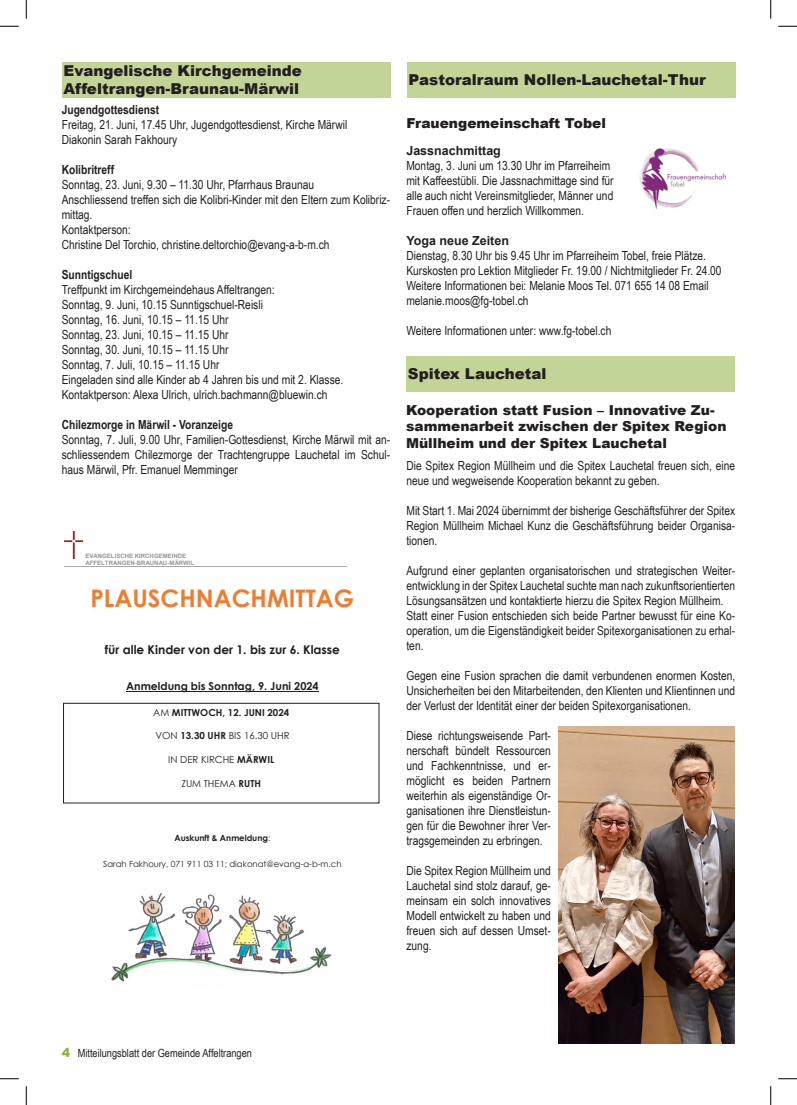
<style>
.page{position:relative;width:797px;height:1105px;background:#fff}
.page>*{position:absolute;margin:0;border:0;box-sizing:border-box;transform-origin:0 0}
.t1{font:700 24.12px "Century Gothic";color:#ed7d31}
.t2{font:900 15px "Arial";color:#231f20}
.t3{font:900 13.75px/16.5px "Arial";color:#231f20}
.t4{font:12.5px/15px "Arial Narrow";color:#231f20;text-align:justify}
.t5{font:700 12.5px "Arial Narrow";color:#231f20}
.t6{font:700 12.5px "Arial";color:#231f20}
.t7{font:700 12.12px "Century Gothic";color:#231f20}
.t8{font:11.25px "Arial Narrow";color:#231f20}
.t9{font:700 10.88px "Century Gothic";color:#231f20}
.t10{font:9.62px "Century Gothic";color:#231f20}
.t11{font:700 9.62px "Century Gothic";color:#231f20}
.t12{font:8.5px "Century Gothic";color:#231f20}
.t13{font:700 8.5px "Century Gothic";color:#231f20}
.t14{font:700 6px/6.9px "Arial";color:#939598}
.s1{font-weight:400}
.s2{font-weight:700}
.s3{font-family:"Arial";font-weight:900;font-size:12.5px;color:#8db33d}
</style>
<div class="page">
<div style="left:407px;top:62px;width:328px;height:35px;background:#c2d496"></div>
<div style="left:406px;top:356px;width:328px;height:35px;background:#c2d496"></div>
<img style="left:639px;top:149px;width:87px;height:59px">
<hr style="left:86px;top:567px;width:261px;height:1px;background:#a8a9ad">
<img style="left:64px;top:532px;width:19px;height:26px">
<hr style="left:126px;top:691px;width:193px;height:1px;background:#231f20">
<img style="left:111px;top:893px;width:221px;height:89px">
<div style="left:63px;top:703px;width:316px;height:100px;border:1px solid #231f20"></div>
<div style="left:62px;top:62px;width:328px;height:35px;background:#c2d496"></div>
<img style="left:558px;top:726px;width:176px;height:317px">
<svg style="left:0;top:25px;width:19px;height:2px"></svg>
<svg style="left:778px;top:25px;width:19px;height:2px"></svg>
<svg style="left:0;top:1078px;width:19px;height:1px"></svg>
<svg style="left:778px;top:1078px;width:19px;height:1px"></svg>
<svg style="left:25px;top:0;width:2px;height:19px"></svg>
<svg style="left:25px;top:1086px;width:2px;height:19px"></svg>
<svg style="left:770px;top:0;width:1px;height:19px"></svg>
<svg style="left:770px;top:1086px;width:1px;height:19px"></svg>
<p class="t2" style="left:63px;top:60px;width:240px">Evangelische Kirchgemeinde</p>
<p class="t2" style="left:63px;top:78px;width:237px">Affeltrangen-Braunau-Märwil</p>
<p class="t5" style="left:62px;top:101px;width:99px">Jugendgottesdienst</p>
<p class="t4" style="left:62px;top:117px;width:287px">Freitag, 21. Juni, 17.45 Uhr, Jugendgottesdienst, Kirche Märwil</p>
<p class="t4" style="left:62px;top:132px;width:117px">Diakonin Sarah Fakhoury</p>
<p class="t5" style="left:62px;top:161px;width:54px">Kolibritreff</p>
<p class="t4" style="left:62px;top:177px;width:254px">Sonntag, 23. Juni, 9.30 – 11.30 Uhr, Pfarrhaus Braunau</p>
<p class="t4" style="left:62px;top:192px;width:330px">Anschliessend treffen sich die Kolibri-Kinder mit den Eltern zum Kolibriz&shy;mittag.</p>
<p class="t4" style="left:62px;top:222px;width:70px">Kontaktperson:</p>
<p class="t4" style="left:62px;top:237px;width:269px">Christine Del Torchio, christine.deltorchio@evang-a-b-m.ch</p>
<p class="t5" style="left:62px;top:266px;width:72px">Sunntigschuel</p>
<p class="t4" style="left:62px;top:282px;width:214px">Treffpunkt im Kirchgemeindehaus Affeltrangen:</p>
<p class="t4" style="left:62px;top:297px;width:203px">Sonntag, 9. Juni, 10.15 Sunntigschuel-Reisli</p>
<p class="t4" style="left:62px;top:312px;width:168px">Sonntag, 16. Juni, 10.15 – 11.15 Uhr</p>
<p class="t4" style="left:62px;top:327px;width:168px">Sonntag, 23. Juni, 10.15 – 11.15 Uhr</p>
<p class="t4" style="left:62px;top:342px;width:168px">Sonntag, 30. Juni, 10.15 – 11.15 Uhr</p>
<p class="t4" style="left:62px;top:357px;width:159px">Sonntag, 7. Juli, 10.15 – 11.15 Uhr</p>
<p class="t4" style="left:62px;top:372px;width:283px">Eingeladen sind alle Kinder ab 4 Jahren bis und mit 2. Klasse.</p>
<p class="t4" style="left:62px;top:387px;width:267px">Kontaktperson: Alexa Ulrich, ulrich.bachmann@bluewin.ch</p>
<p class="t5" style="left:62px;top:416px;width:173px">Chilezmorge in Märwil - Voranzeige</p>
<p class="t4" style="left:62px;top:432px;width:330px">Sonntag, 7. Juli, 9.00 Uhr, Familien-Gottesdienst, Kirche Märwil mit an&shy;schliessendem Chilezmorge der Trachtengruppe Lauchetal im Schul&shy;haus Märwil, Pfr. Emanuel Memminger</p>
<p class="t14" style="left:85px;top:553px;width:110px">EVANGELISCHE KIRCHGEMEINDE<br>AFFELTRANGEN-BRAUNAU-MÄRWIL</p>
<p class="t1" style="left:90px;top:580px;width:265px">PLAUSCHNACHMITTAG</p>
<p class="t7" style="left:105px;top:641px;width:237px">für alle Kinder von der 1. bis zur 6. Klasse</p>
<p class="t9" style="left:126px;top:678px;width:194px">Anmeldung bis Sonntag, 9. Juni 2024</p>
<p class="t11" style="left:153px;top:705px;width:138px"><span class="s1">AM</span> MITTWOCH, 12. JUNI 2024</p>
<p class="t10" style="left:155px;top:729px;width:135px">VON <span class="s2">13.30 UHR</span> BIS 16.30 UHR</p>
<p class="t10" style="left:168px;top:753px;width:108px">IN DER KIRCHE <span class="s2">MÄRWIL</span></p>
<p class="t10" style="left:181px;top:776px;width:81px">ZUM THEMA <span class="s2">RUTH</span></p>
<p class="t13" style="left:174px;top:831px;width:97px">Auskunft &amp; Anmeldung<span class="s1">:</span></p>
<p class="t12" style="left:103px;top:858px;width:240px">Sarah Fakhoury, 071 911 03 11; diakonat@evang-a-b-m.ch</p>
<p class="t2" style="left:408px;top:69px;width:299px">Pastoralraum Nollen-Lauchetal-Thur</p>
<p class="t3" style="left:406px;top:114px;width:201px">Frauengemeinschaft Tobel</p>
<p class="t6" style="left:406px;top:142px;width:96px">Jassnachmittag</p>
<p class="t4" style="left:406px;top:158px;width:209px;text-align:left">Montag, 3. Juni um 13.30 Uhr im Pfarreiheim mit Kaffeestübli. Die Jassnachmittage sind für alle auch nicht Vereinsmitglieder, Männer und Frauen offen und herzlich Willkommen.</p>
<p class="t6" style="left:406px;top:232px;width:104px">Yoga neue Zeiten</p>
<p class="t4" style="left:406px;top:248px;width:301px">Dienstag, 8.30 Uhr bis 9.45 Uhr im Pfarreiheim Tobel, freie Plätze.</p>
<p class="t4" style="left:406px;top:263px;width:317px;text-align:left">Kurskosten pro Lektion Mitglieder Fr. 19.00 / Nichtmitglieder Fr. 24.00<br>Weitere Informationen bei: Melanie Moos Tel. 071 655 14 08 Email melanie.moos@fg-tobel.ch</p>
<p class="t4" style="left:406px;top:323px;width:206px">Weitere Informationen unter: www.fg-tobel.ch</p>
<p class="t2" style="left:408px;top:363px;width:140px">Spitex Lauchetal</p>
<p class="t3" style="left:406px;top:401px;width:322px">Kooperation statt Fusion – Innovative Zu&shy;sammenarbeit zwischen der Spitex Region<br>Müllheim und der Spitex Lauchetal</p>
<p class="t4" style="left:406px;top:458px;width:330px">Die Spitex Region Müllheim und die Spitex Lauchetal freuen sich, eine neue und wegweisende Kooperation bekannt zu geben.</p>
<p class="t4" style="left:406px;top:503px;width:330px">Mit Start 1. Mai 2024 übernimmt der bisherige Geschäftsführer der Spitex Region Müllheim Michael Kunz die Geschäftsführung beider Organisa&shy;tionen.</p>
<p class="t4" style="left:406px;top:563px;width:330px">Aufgrund einer geplanten organisatorischen und strategischen Weiter&shy;entwicklung in der Spitex Lauchetal suchte man nach zukunftsorientierten Lösungsansätzen und kontaktierte hierzu die Spitex Region Müllheim.</p>
<p class="t4" style="left:406px;top:608px;width:330px">Statt einer Fusion entschieden sich beide Partner bewusst für eine Ko&shy;operation, um die Eigenständigkeit beider Spitexorganisationen zu erhal&shy;ten.</p>
<p class="t4" style="left:406px;top:668px;width:330px">Gegen eine Fusion sprachen die damit verbundenen enormen Kosten, Unsicherheiten bei den Mitarbeitenden, den Klienten und Klientinnen und der Verlust der Identität einer der beiden Spitexorganisationen.</p>
<p class="t4" style="left:406px;top:728px;width:146px">Diese richtungsweisende Part&shy;nerschaft bündelt Ressourcen und Fachkenntnisse, und er&shy;möglicht es beiden Partnern weiterhin als eigenständige Or&shy;ganisationen ihre Dienstleistun&shy;gen für die Bewohner ihrer Ver&shy;tragsgemeinden zu erbringen.</p>
<p class="t4" style="left:406px;top:863px;width:146px">Die Spitex Region Müllheim und Lauchetal sind stolz darauf, ge&shy;meinsam ein solch innovatives Modell entwickelt zu haben und freuen sich auf dessen Umset&shy;zung.</p>
<p class="t8" style="left:62px;top:1045px;width:192px"><span class="s3">4</span> Mitteilungsblatt der Gemeinde Affeltrangen</p>
</div>
